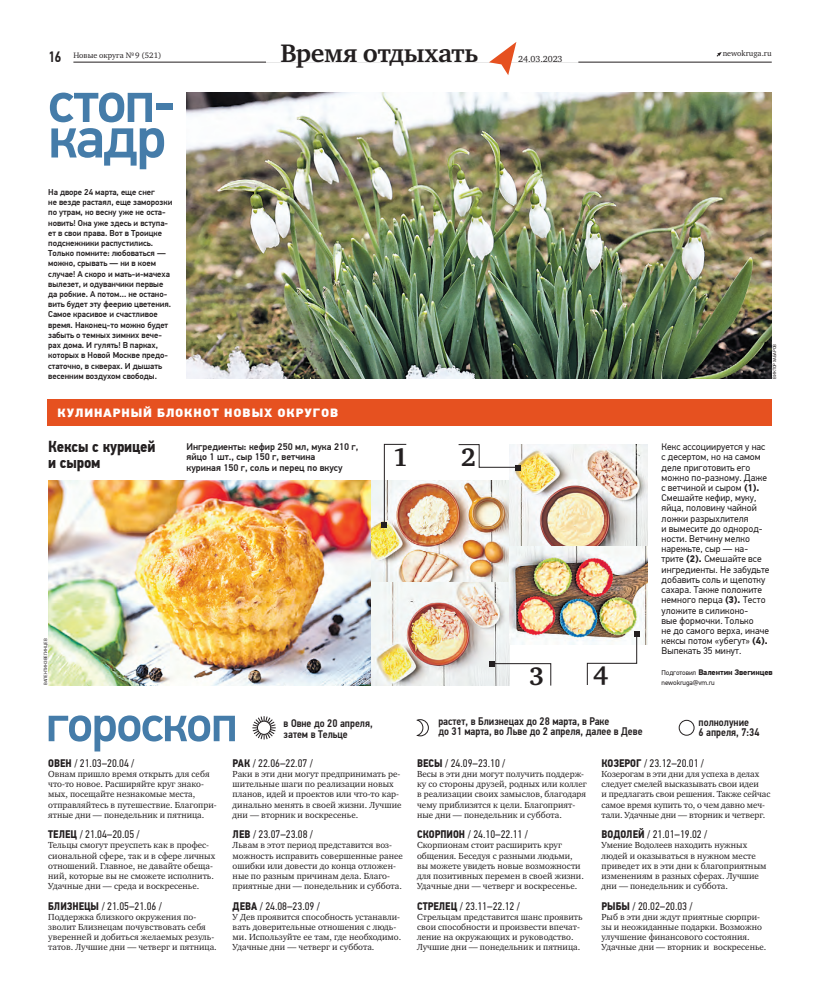
<style>
.page{position:relative;width:820px;height:993px;background:#fff}
.page>*{position:absolute;margin:0;border:0;box-sizing:border-box;transform-origin:0 0}
.t1{font:500 58.8px "PF Din Text Pro";letter-spacing:-.035em;color:#457ca9}
.t2{font:500 51.4px "PF Din Text Pro";letter-spacing:-.035em;color:#457ca9}
.t3{font:700 26px "Charter ITC";letter-spacing:-.01em;color:#231f20}
.t4{font:700 16px/16px "PF Din Text Cond Pro";letter-spacing:-.01em;color:#231f20}
.t5{font:500 15px "PF Din Text Cond Pro";color:#231f20}
.t6{font:900 12px "PF Din Text Pro";letter-spacing:.07em;color:#fff}
.t7{font:11px "PF Din Text Cond Pro";color:#231f20}
.t8{font:500 11px/10.2px "PF Din Text Cond Pro";color:#231f20}
.t9{font:9.6px/10.2px "PF Din Text Pro";letter-spacing:.005em;color:#231f20}
.t10{font:500 9.6px/10.2px "PF Din Text Pro";color:#231f20}
.t11{font:9px/10.2px "Charter ITC";color:#231f20}
.t12{font:500 8.5px/10.2px "PF Din Text Pro";letter-spacing:-.005em;color:#231f20}
.t13{font:8px "Charter ITC";color:#231f20}
.t14{font:700 8px "PF Din Text Pro";letter-spacing:-.015em;color:#231f20}
.t15{font:7px "PF Din Text Pro";letter-spacing:-.015em;color:#231f20}
.t16{font:4.5px "PF Din Text Pro";color:#231f20}
.s1{font-weight:700}
.s2{font-weight:400;font-size:7px}
</style>
<div class="page">
<svg style="left:716px;top:52px;width:5px;height:5px"></svg>
<hr style="left:73px;top:62px;width:698px;height:1px;background:#231f20">
<div style="left:266px;top:43px;width:312px;height:20px;background:#fff"></div>
<svg style="left:489px;top:42px;width:27px;height:33px"></svg>
<svg style="left:416px;top:719px;width:12px;height:17px"></svg>
<svg style="left:252px;top:716px;width:24px;height:23px"></svg>
<div style="left:678px;top:719px;width:16px;height:16px;border:1px solid #231f20;border-radius:50%"></div>
<img style="left:186px;top:93px;width:585px;height:285px">
<img style="left:48px;top:480px;width:461px;height:204px">
<img style="left:509px;top:444px;width:138px;height:200px">
<svg style="left:381px;top:443px;width:25px;height:85px"></svg>
<svg style="left:489px;top:660px;width:62px;height:25px"></svg>
<svg style="left:586px;top:631px;width:53px;height:54px"></svg>
<svg style="left:458px;top:444px;width:63px;height:26px"></svg>
<div style="left:47px;top:399px;width:724px;height:26px;background:#e65120"></div>
<h3 class="t5" style="left:48px;top:51px;width:15px">16</h3>
<h3 class="t3" style="left:280px;top:37px;width:199px">Время отдыхать</h3>
<p class="t13" style="left:722px;top:48px;width:51px">newokruga.ru</p>
<p class="t13" style="left:73px;top:50px;width:89px">Новые округа № 9 (521)</p>
<p class="t11" style="left:518px;top:54px;width:46px">24.03.2023</p>
<h1 class="t1" style="left:48px;top:78px;width:128px">стоп-</h1>
<h1 class="t1" style="left:48px;top:113px;width:120px">кадр</h1>
<p class="t12" style="left:48px;top:188px;width:126px">На дворе 24 марта, еще снег<br>не везде растаял, еще заморозки по утрам, но весну уже не оста&shy;новить! Она уже здесь и вступа&shy;ет в свои права. Вот в Троицке подснежники распустились.<br>Только помните: любоваться — можно, срывать — ни в коем случае! А скоро и мать-и-мачеха вылезет, и одуванчики первые да робкие. А потом... не остано&shy;вить будет эту феерию цветения.<br>Самое красивое и счастливое время. Наконец-то можно будет забыть о темных зимних вече&shy;рах дома. И гулять! В парках, которых в Новой Москве предо&shy;статочно, в скверах. И дышать весенним воздухом свободы.</p>
<h3 class="t6" style="left:58px;top:407px;width:282px">КУЛИНАРНЫЙ БЛОКНОТ НОВЫХ ОКРУГОВ</h3>
<p class="t16" style="left:772px;top:378px;width:36px;rotate:-90deg">ВИКТОР ХАБАРОВ</p>
<h3 class="t4" style="left:48px;top:439px;width:109px">Кексы с курицей и сыром</h3>
<p class="t10" style="left:186px;top:442px;width:173px">Ингредиенты: кефир 250 мл, мука 210 г, яйцо 1 шт., сыр 150 г, ветчина<br>куриная 150 г, соль и перец по вкусу</p>
<p class="t9" style="left:661px;top:442px;width:109px">Кекс ассоциируется у нас с десертом, но на самом деле приготовить его можно по-разному. Даже с ветчиной и сыром <span class="s1">(1).<br></span>Смешайте кефир, муку, яйца, половину чайной ложки разрыхлителя<br>и вымесите до однород&shy;ности. Ветчину мелко нарежьте, сыр — на&shy;трите <span class="s1">(2).</span> Смешайте все ингредиенты. Не забудьте добавить соль и щепотку сахара. Также положите немного перца <span class="s1">(3).</span> Тесто уложите в силиконо-<br>вые формочки. Только<br>не до самого верха, иначе кексы потом «убегут» <span class="s1">(4).<br></span>Выпекать 35 минут.</p>
<p class="t14" style="left:661px;top:668px;width:112px"><span class="s2">Подготовил</span> Валентин Звегинцев</p>
<p class="t15" style="left:661px;top:679px;width:55px">newokruga@vm.ru</p>
<h3 class="t3" style="left:393px;top:441px;width:17px">1</h3>
<h3 class="t3" style="left:460px;top:441px;width:17px">2</h3>
<p class="t16" style="left:44px;top:684px;width:48px;rotate:-90deg">ВАЛЕНТИНЗВЕГИНЦЕВ</p>
<h3 class="t3" style="left:593px;top:659px;width:17px">4</h3>
<h3 class="t3" style="left:529px;top:659px;width:17px">3</h3>
<h2 class="t2" style="left:46px;top:702px;width:194px">гороскоп</h2>
<p class="t7" style="left:48px;top:758px;width:88px"><span class="s1">ОВЕН</span> / 21.03–20.04 /</p>
<p class="t11" style="left:48px;top:768px;width:170px">Овнам пришло время открыть для себя что-то новое. Расширяйте круг знако&shy;мых, посещайте незнакомые места, отправляйтесь в путешествие. Благопри&shy;ятные дни — понедельник и пятница.</p>
<p class="t7" style="left:232px;top:829px;width:82px"><span class="s1">ЛЕВ</span> / 23.07–23.08 /</p>
<p class="t11" style="left:232px;top:839px;width:172px">Львам в этот период представится воз&shy;можность исправить совершенные ранее ошибки или довести до конца отложен&shy;ные по разным причинам дела. Благо&shy;приятные дни — понедельник и суббота.</p>
<p class="t8" style="left:283px;top:719px;width:91px">в Овне до 20 апреля, затем в Тельце</p>
<p class="t8" style="left:438px;top:716px;width:205px">растет, в Близнецах до 28 марта, в Раке<br>до 31 марта, во Льве до 2 апреля, далее в Деве</p>
<p class="t8" style="left:698px;top:718px;width:62px">полнолуние<br>6 апреля, 7:34</p>
<p class="t7" style="left:232px;top:758px;width:82px"><span class="s1">РАК</span> / 22.06–22.07 /</p>
<p class="t11" style="left:232px;top:768px;width:170px">Раки в эти дни могут предпринимать ре&shy;шительные шаги по реализации новых планов, идей и проектов или что-то кар&shy;динально менять в своей жизни. Лучшие дни — вторник и воскресенье.</p>
<p class="t7" style="left:417px;top:758px;width:90px"><span class="s1">ВЕСЫ</span> / 24.09–23.10 /</p>
<p class="t11" style="left:417px;top:768px;width:171px">Весы в эти дни могут получить поддерж&shy;ку со стороны друзей, родных или коллег в реализации своих замыслов, благодаря чему приблизятся к цели. Благоприят&shy;ные дни — понедельник и суббота.</p>
<p class="t7" style="left:601px;top:758px;width:104px"><span class="s1">КОЗЕРОГ</span> / 23.12–20.01 /</p>
<p class="t11" style="left:601px;top:768px;width:170px">Козерогам в эти дни для успеха в делах следует смелей высказывать свои идеи<br>и предлагать свои решения. Также сейчас самое время купить то, о чем давно меч&shy;тали. Удачные дни — вторник и четверг.</p>
<p class="t7" style="left:601px;top:829px;width:107px"><span class="s1">ВОДОЛЕЙ</span> / 21.01–19.02 /</p>
<p class="t11" style="left:601px;top:839px;width:166px">Умение Водолеев находить нужных людей и оказываться в нужном месте приведет их в эти дни к благоприятным изменениям в разных сферах. Лучшие дни — понедельник и суббота.</p>
<p class="t7" style="left:48px;top:829px;width:93px"><span class="s1">ТЕЛЕЦ</span> / 21.04–20.05 /</p>
<p class="t11" style="left:48px;top:839px;width:168px">Тельцы смогут преуспеть как в профес&shy;сиональной сфере, так и в сфере личных отношений. Главное, не давайте обеща&shy;ний, которые вы не сможете исполнить.<br>Удачные дни — среда и воскресенье.</p>
<p class="t7" style="left:417px;top:829px;width:112px"><span class="s1">СКОРПИОН</span> / 24.10–22.11 /</p>
<p class="t11" style="left:417px;top:839px;width:168px">Скорпионам стоит расширить круг общения. Беседуя с разными людьми, вы можете увидеть новые возможности для позитивных перемен в своей жизни.<br>Удачные дни — четверг и воскресенье.</p>
<p class="t7" style="left:48px;top:901px;width:115px"><span class="s1">БЛИЗНЕЦЫ</span> / 21.05–21.06 /</p>
<p class="t11" style="left:48px;top:911px;width:170px">Поддержка близкого окружения по&shy;зволит Близнецам почувствовать себя уверенней и добиться желаемых резуль&shy;татов. Лучшие дни — четверг и пятница.</p>
<p class="t7" style="left:232px;top:901px;width:89px"><span class="s1">ДЕВА</span> / 24.08–23.09 /</p>
<p class="t11" style="left:232px;top:911px;width:170px">У Дев проявится способность устанавли&shy;вать доверительные отношения с людь&shy;ми. Используйте ее там, где необходимо.<br>Удачные дни — четверг и суббота.</p>
<p class="t7" style="left:417px;top:901px;width:104px"><span class="s1">СТРЕЛЕЦ</span> / 23.11–22.12 /</p>
<p class="t11" style="left:417px;top:911px;width:167px">Стрельцам представится шанс проявить свои способности и произвести впечат&shy;ление на окружающих и руководство.<br>Лучшие дни — понедельник и пятница.</p>
<p class="t7" style="left:601px;top:901px;width:93px"><span class="s1">РЫБЫ</span> / 20.02–20.03 /</p>
<p class="t11" style="left:601px;top:911px;width:166px">Рыб в эти дни ждут приятные сюрпри&shy;зы и неожиданные подарки. Возможно улучшение финансового состояния.<br>Удачные дни — вторник и воскресенье.</p>
</div>
